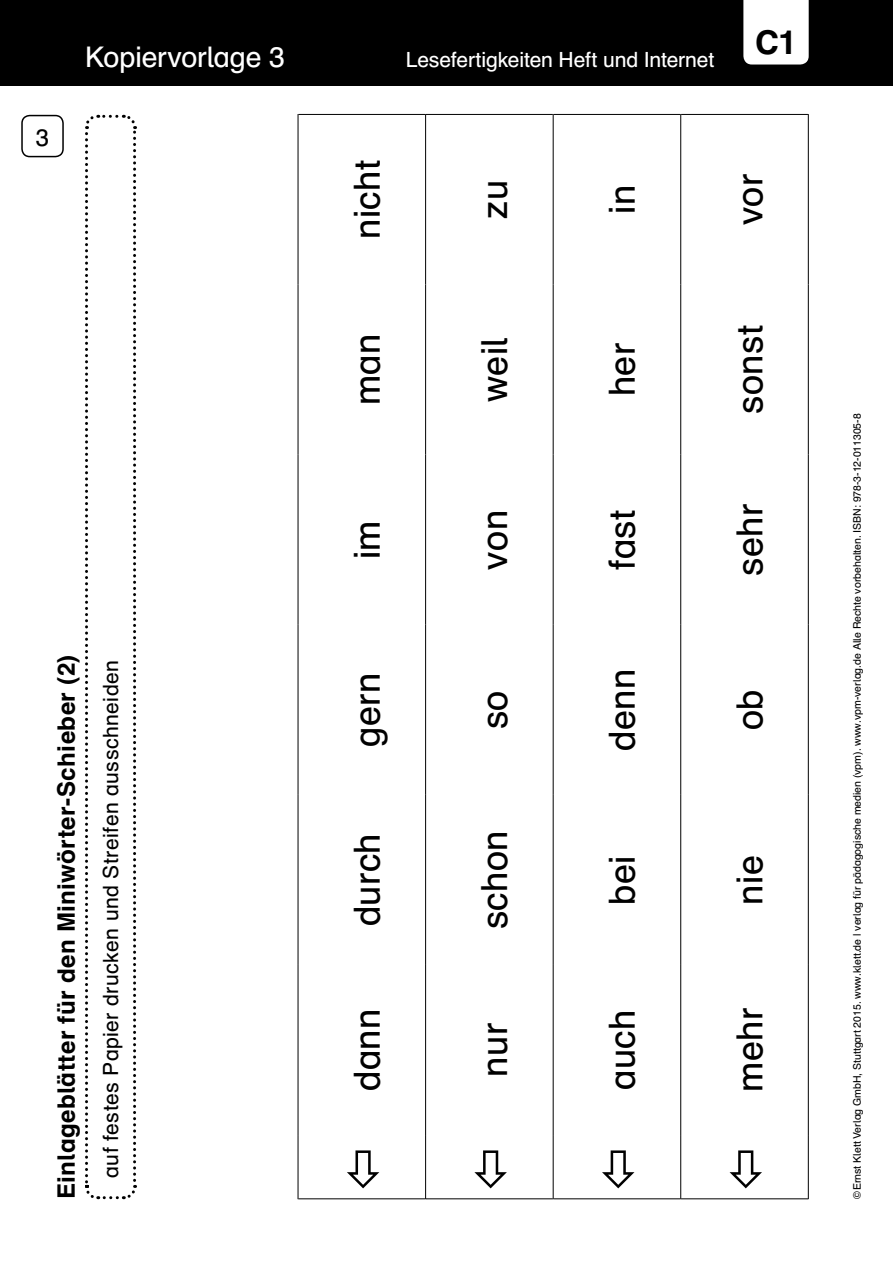
<style>
.page{position:relative;width:893px;height:1263px;background:#fff}
.page>*{position:absolute;margin:0;border:0;box-sizing:border-box;transform-origin:0 0}
.Grundschrift{font:36px "Schulbuch Nord OT";letter-spacing:.01em;color:#000}
.t1{font:700 33px "Schulbuch Nord OT";color:#000}
.t2{font:28.5px "Schulbuch Nord OT";letter-spacing:-.01em;color:#fff}
.Aufgabentitel{font:700 24px "Schulbuch Nord OT";letter-spacing:.015em;color:#000}
.Grundschrift-2{font:24px "Schulbuch Nord OT";color:#000}
.t3{font:21px "Schulbuch Nord OT";letter-spacing:.02em;color:#000}
.t4{font:21px "Schulbuch Nord OT";letter-spacing:-.01em;color:#fff}
.t5{font:10.5px "Schulbuch Nord OT";letter-spacing:-.005em;color:#000}
</style>
<div class="page">
<div style="left:0;top:0;width:893px;height:85px;background:#000"></div>
<div style="left:743px;top:0;width:66px;height:65px;background:#fff"></div>
<svg style="left:85px;top:114px;width:52px;height:1086px"></svg>
<hr style="left:298px;top:1135px;width:1px;height:64px;background:#000">
<hr style="left:298px;top:1198px;width:127px;height:1px;background:#000">
<hr style="left:298px;top:965px;width:1px;height:170px;background:#000">
<hr style="left:298px;top:795px;width:1px;height:170px;background:#000">
<hr style="left:298px;top:625px;width:1px;height:170px;background:#000">
<hr style="left:298px;top:455px;width:1px;height:170px;background:#000">
<hr style="left:298px;top:285px;width:1px;height:170px;background:#000">
<hr style="left:298px;top:114px;width:1px;height:171px;background:#000">
<hr style="left:298px;top:114px;width:127px;height:1px;background:#000">
<hr style="left:425px;top:1135px;width:1px;height:64px;background:#000">
<hr style="left:426px;top:1198px;width:127px;height:1px;background:#000">
<hr style="left:425px;top:965px;width:1px;height:170px;background:#000">
<hr style="left:425px;top:795px;width:1px;height:170px;background:#000">
<hr style="left:425px;top:625px;width:1px;height:170px;background:#000">
<hr style="left:425px;top:455px;width:1px;height:170px;background:#000">
<hr style="left:425px;top:285px;width:1px;height:170px;background:#000">
<hr style="left:425px;top:114px;width:1px;height:171px;background:#000">
<hr style="left:426px;top:114px;width:127px;height:1px;background:#000">
<hr style="left:553px;top:1135px;width:1px;height:64px;background:#000">
<hr style="left:554px;top:1198px;width:126px;height:1px;background:#000">
<hr style="left:553px;top:965px;width:1px;height:170px;background:#000">
<hr style="left:553px;top:795px;width:1px;height:170px;background:#000">
<hr style="left:553px;top:625px;width:1px;height:170px;background:#000">
<hr style="left:553px;top:455px;width:1px;height:170px;background:#000">
<hr style="left:553px;top:285px;width:1px;height:170px;background:#000">
<hr style="left:553px;top:114px;width:1px;height:171px;background:#000">
<hr style="left:554px;top:114px;width:126px;height:1px;background:#000">
<hr style="left:680px;top:1135px;width:1px;height:64px;background:#000">
<hr style="left:681px;top:1198px;width:127px;height:1px;background:#000">
<hr style="left:680px;top:965px;width:1px;height:170px;background:#000">
<hr style="left:680px;top:795px;width:1px;height:170px;background:#000">
<hr style="left:680px;top:625px;width:1px;height:170px;background:#000">
<hr style="left:680px;top:455px;width:1px;height:170px;background:#000">
<hr style="left:680px;top:285px;width:1px;height:170px;background:#000">
<hr style="left:680px;top:114px;width:1px;height:171px;background:#000">
<hr style="left:681px;top:114px;width:127px;height:1px;background:#000">
<hr style="left:808px;top:1135px;width:1px;height:64px;background:#000">
<hr style="left:808px;top:965px;width:1px;height:170px;background:#000">
<hr style="left:808px;top:795px;width:1px;height:170px;background:#000">
<hr style="left:808px;top:625px;width:1px;height:170px;background:#000">
<hr style="left:808px;top:455px;width:1px;height:170px;background:#000">
<hr style="left:808px;top:285px;width:1px;height:170px;background:#000">
<hr style="left:808px;top:114px;width:1px;height:171px;background:#000">
<div style="left:21px;top:115px;width:43px;height:42px;border:2px solid #000;border-radius:8px"></div>
<p class="Grundschrift-2" style="left:36px;top:123px;width:15px">3</p>
<p class="t2" style="left:85px;top:39px;width:201px">Kopiervorlage 3</p>
<p class="t4" style="left:406px;top:47px;width:310px">Lesefertigkeiten Heft und Internet</p>
<p class="t1" style="left:755px;top:21px;width:43px">C1</p>
<p class="Grundschrift" style="left:344px;top:239px;width:80px;rotate:-90deg">nicht</p>
<p class="Grundschrift" style="left:472px;top:219px;width:40px;rotate:-90deg">zu</p>
<p class="Grundschrift" style="left:600px;top:214px;width:30px;rotate:-90deg">in</p>
<p class="Grundschrift" style="left:727px;top:225px;width:53px;rotate:-90deg">vor</p>
<p class="Grundschrift" style="left:344px;top:405px;width:73px;rotate:-90deg">man</p>
<p class="Grundschrift" style="left:472px;top:402px;width:67px;rotate:-90deg">weil</p>
<p class="Grundschrift" style="left:600px;top:396px;width:55px;rotate:-90deg">her</p>
<p class="Grundschrift" style="left:727px;top:414px;width:90px;rotate:-90deg">sonst</p>
<p class="Aufgabentitel" style="left:51px;top:1199px;width:546px;rotate:-90deg">Einlageblätter für den Miniwörter-Schieber (2)</p>
<p class="t3" style="left:98px;top:1178px;width:519px;rotate:-90deg">auf festes Papier drucken und Streifen ausschneiden</p>
<p class="Grundschrift" style="left:344px;top:559px;width:40px;rotate:-90deg">im</p>
<p class="Grundschrift" style="left:344px;top:747px;width:75px;rotate:-90deg">gern</p>
<p class="Grundschrift" style="left:344px;top:926px;width:94px;rotate:-90deg">durch</p>
<p class="Grundschrift" style="left:344px;top:1091px;width:84px;rotate:-90deg">dann</p>
<p class="Grundschrift" style="left:472px;top:569px;width:61px;rotate:-90deg">von</p>
<p class="Grundschrift" style="left:472px;top:729px;width:40px;rotate:-90deg">so</p>
<p class="Grundschrift" style="left:472px;top:929px;width:100px;rotate:-90deg">schon</p>
<p class="Grundschrift" style="left:472px;top:1077px;width:55px;rotate:-90deg">nur</p>
<p class="Grundschrift" style="left:600px;top:570px;width:62px;rotate:-90deg">fast</p>
<p class="Grundschrift" style="left:600px;top:751px;width:84px;rotate:-90deg">denn</p>
<p class="Grundschrift" style="left:600px;top:904px;width:51px;rotate:-90deg">bei</p>
<p class="Grundschrift" style="left:600px;top:1090px;width:82px;rotate:-90deg">auch</p>
<p class="Grundschrift" style="left:727px;top:576px;width:73px;rotate:-90deg">sehr</p>
<p class="Grundschrift" style="left:727px;top:730px;width:42px;rotate:-90deg">ob</p>
<p class="Grundschrift" style="left:727px;top:904px;width:51px;rotate:-90deg">nie</p>
<p class="Grundschrift" style="left:727px;top:1092px;width:85px;rotate:-90deg">mehr</p>
<p class="t5" style="left:851px;top:1199px;width:787px;rotate:-90deg">©Ernst Klett Verlag GmbH, Stuttgart 2015. www.klett.de | verlag für pädagogische medien (vpm). www.vpm-verlag.de Alle Rechte vorbehalten. ISBN: 978-3-12-011305-8</p>
</div>
